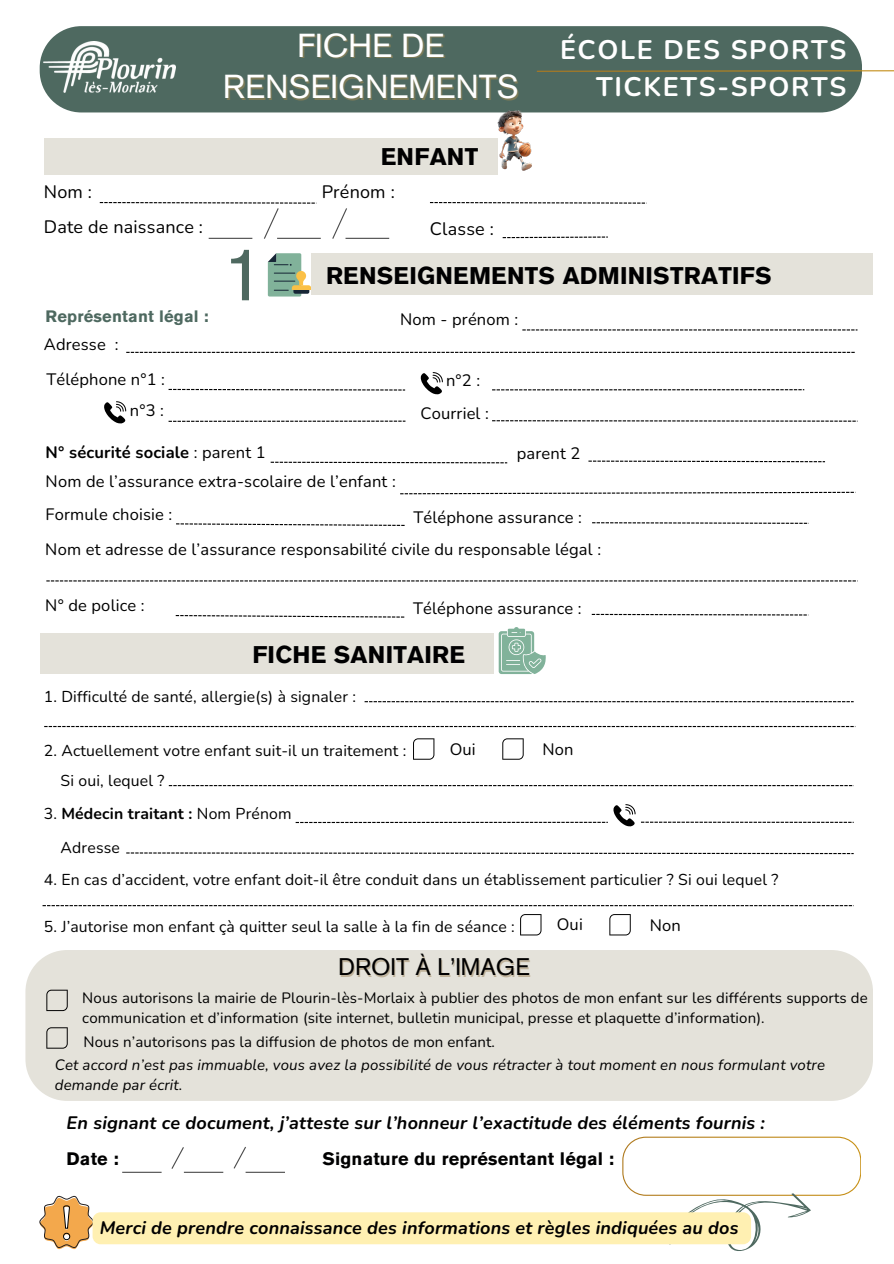
<style>
.page{position:relative;width:894px;height:1264px;background:#fff}
.page>*{position:absolute;margin:0;border:0;box-sizing:border-box;transform-origin:0 0}
.t1{font:74.85px "Akzidenz Grotesk Pro";color:#4e6960}
.t2{font:33.15px "Akzidenz Grotesk Pro";color:#fff}
.t3{font:700 26.7px/37.2px "Nunito";letter-spacing:.06em;color:#fff;text-align:right}
.t4{font:700 24px "Akzidenz Grotesk Pro";letter-spacing:.01em;color:#000001}
.t5{font:24px "Akzidenz Grotesk Pro";color:#000}
.t6{font:italic 700 18px "Nunito";letter-spacing:.01em;color:#000}
.t7{font:18px "Nunito";letter-spacing:.01em;color:#000}
.t8{font:700 18px "Akzidenz Grotesk Pro";letter-spacing:.01em;color:#000001}
.t9{font:16.5px "Nunito";letter-spacing:.01em;color:#000}
.t10{font:700 16.5px "Nunito";letter-spacing:.01em;color:#000}
.t11{font:700 16.5px "Akzidenz Grotesk Pro";letter-spacing:.01em;color:#4e6960}
.t12{font:15.75px "Nunito";letter-spacing:.01em;color:#000}
.t13{font:700 15.75px "Nunito";letter-spacing:.01em;color:#000}
.t14{font:15px/20.2px "Nunito";letter-spacing:.01em;color:#000}
.t15{font:italic 15px/20.2px "Nunito";letter-spacing:.01em;color:#000}
.s1{font-weight:400}
</style>
<div class="page">
<div style="left:40px;top:26px;width:821px;height:86px;background:#4e6960"></div>
<img style="left:44px;top:41px;width:131px;height:52px">
<svg style="left:536px;top:70px;width:357px;height:2px"></svg>
<div style="left:44px;top:138px;width:453px;height:37px;background:#e4e2da"></div>
<div style="left:311px;top:253px;width:561px;height:42px;background:#e4e2da"></div>
<svg style="left:430px;top:202px;width:217px;height:2px"></svg>
<svg style="left:502px;top:236px;width:105px;height:2px"></svg>
<hr style="left:277px;top:238px;width:44px;height:1px;background:#4b4b4b">
<hr style="left:345px;top:238px;width:44px;height:1px;background:#4b4b4b">
<svg style="left:100px;top:202px;width:217px;height:37px"></svg>
<svg style="left:332px;top:208px;width:16px;height:31px"></svg>
<svg style="left:522px;top:329px;width:335px;height:1px"></svg>
<svg style="left:126px;top:352px;width:728px;height:1px"></svg>
<svg style="left:400px;top:492px;width:454px;height:2px"></svg>
<svg style="left:176px;top:523px;width:228px;height:3px"></svg>
<div style="left:25px;top:950px;width:847px;height:150px;background:#e4e2da"></div>
<svg style="left:46px;top:989px;width:22px;height:22px"></svg>
<svg style="left:46px;top:1027px;width:22px;height:21px"></svg>
<svg style="left:168px;top:389px;width:237px;height:1px"></svg>
<svg style="left:492px;top:389px;width:312px;height:1px"></svg>
<svg style="left:168px;top:420px;width:237px;height:2px"></svg>
<svg style="left:420px;top:372px;width:23px;height:22px"></svg>
<svg style="left:104px;top:401px;width:22px;height:23px"></svg>
<img style="left:478px;top:110px;width:69px;height:64px">
<svg style="left:268px;top:253px;width:42px;height:43px"></svg>
<svg style="left:592px;top:522px;width:217px;height:2px"></svg>
<svg style="left:46px;top:580px;width:810px;height:1px"></svg>
<svg style="left:176px;top:615px;width:228px;height:2px"></svg>
<svg style="left:591px;top:614px;width:216px;height:1px"></svg>
<div style="left:40px;top:633px;width:454px;height:41px;background:#e4e2da"></div>
<svg style="left:498px;top:627px;width:48px;height:47px"></svg>
<svg style="left:364px;top:701px;width:489px;height:1px"></svg>
<svg style="left:413px;top:738px;width:21px;height:21px"></svg>
<svg style="left:502px;top:738px;width:21px;height:21px"></svg>
<svg style="left:492px;top:420px;width:365px;height:2px"></svg>
<svg style="left:270px;top:461px;width:237px;height:2px"></svg>
<svg style="left:588px;top:460px;width:236px;height:2px"></svg>
<svg style="left:44px;top:726px;width:811px;height:1px"></svg>
<svg style="left:295px;top:821px;width:312px;height:2px"></svg>
<svg style="left:613px;top:804px;width:240px;height:22px"></svg>
<svg style="left:126px;top:852px;width:727px;height:2px"></svg>
<svg style="left:169px;top:785px;width:684px;height:1px"></svg>
<svg style="left:43px;top:905px;width:810px;height:1px"></svg>
<svg style="left:520px;top:914px;width:21px;height:21px"></svg>
<svg style="left:609px;top:914px;width:21px;height:21px"></svg>
<svg style="left:40px;top:1136px;width:820px;height:115px"></svg>
<h6 class="t2" style="left:297px;top:32px;width:149px">FICHE DE</h6>
<h6 class="t2" style="left:223px;top:73px;width:297px">RENSEIGNEMENTS</h6>
<h3 class="t4" style="left:381px;top:147px;width:99px">ENFANT</h3>
<h1 class="t7" style="left:44px;top:179px;width:50px">Nom :</h1>
<h2 class="t7" style="left:321px;top:179px;width:75px">Prénom :</h2>
<p class="t7" style="left:44px;top:215px;width:161px">Date de naissance :</p>
<h3 class="t7" style="left:430px;top:216px;width:65px">Classe :</h3>
<h6 class="t3" style="left:560px;top:32px;width:288px">ÉCOLE DES SPORTS<br>TICKETS-SPORTS</h6>
<p class="t11" style="left:46px;top:310px;width:164px">Représentant légal :</p>
<p class="t9" style="left:44px;top:333px;width:76px">Adresse :</p>
<h6 class="t1" style="left:222px;top:244px;width:45px">1</h6>
<p class="t4" style="left:326px;top:266px;width:447px">RENSEIGNEMENTS ADMINISTRATIFS</p>
<h6 class="t9" style="left:400px;top:308px;width:120px">Nom - prénom :</h6>
<h6 class="t9" style="left:46px;top:368px;width:120px">Téléphone n°1 :</h6>
<h6 class="t9" style="left:446px;top:369px;width:36px">n°2 :</h6>
<h5 class="t9" style="left:130px;top:399px;width:36px">n°3 :</h5>
<p class="t9" style="left:420px;top:402px;width:70px">Courriel :</p>
<h6 class="t10" style="left:46px;top:441px;width:221px">N° sécurité sociale <span class="s1">: parent 1</span></h6>
<h6 class="t9" style="left:516px;top:442px;width:65px">parent 2</h6>
<p class="t9" style="left:46px;top:470px;width:351px">Nom de l’assurance extra-scolaire de l’enfant :</p>
<h6 class="t9" style="left:46px;top:503px;width:128px">Formule choisie :</h6>
<h3 class="t9" style="left:413px;top:506px;width:170px">Téléphone assurance :</h3>
<p class="t9" style="left:45px;top:538px;width:557px">Nom et adresse de l’assurance responsabilité civile du responsable légal :</p>
<h6 class="t9" style="left:45px;top:594px;width:101px">N° de police :</h6>
<p class="t9" style="left:413px;top:597px;width:170px">Téléphone assurance :</p>
<p class="t4" style="left:252px;top:645px;width:214px">FICHE SANITAIRE</p>
<h6 class="t12" style="left:44px;top:686px;width:313px">1. Difficulté de santé, allergie(s) à signaler :</h6>
<p class="t12" style="left:44px;top:740px;width:364px">2. Actuellement votre enfant suit-il un traitement :</p>
<h6 class="t12" style="left:61px;top:770px;width:105px">Si oui, lequel ?</h6>
<h6 class="t13" style="left:44px;top:802px;width:249px"><span class="s1">3.</span> Médecin traitant : <span class="s1">Nom Prénom</span></h6>
<h6 class="t12" style="left:61px;top:836px;width:61px">Adresse</h6>
<p class="t9" style="left:449px;top:738px;width:28px">Oui</p>
<p class="t9" style="left:542px;top:738px;width:33px">Non</p>
<p class="t12" style="left:44px;top:869px;width:735px">4. En cas d’accident, votre enfant doit-il être conduit dans un établissement particulier ? Si oui lequel ?</p>
<p class="t9" style="left:556px;top:913px;width:28px">Oui</p>
<h6 class="t9" style="left:649px;top:914px;width:33px">Non</h6>
<h6 class="t12" style="left:44px;top:916px;width:472px">5. J’autorise mon enfant çà quitter seul la salle à la fin de séance :</h6>
<p class="t5" style="left:338px;top:957px;width:193px">DROIT À L’IMAGE</p>
<h6 class="t14" style="left:82px;top:987px;width:786px">Nous autorisons la mairie de Plourin-lès-Morlaix à publier des photos de mon enfant sur les différents supports de communication et d’information (site internet, bulletin municipal, presse et plaquette d’information).</h6>
<h6 class="t14" style="left:84px;top:1031px;width:413px">Nous n’autorisons pas la diffusion de photos de mon enfant.</h6>
<p class="t15" style="left:55px;top:1055px;width:771px">Cet accord n’est pas immuable, vous avez la possibilité de vous rétracter à tout moment en nous formulant votre demande par écrit.</p>
<h6 class="t6" style="left:67px;top:1111px;width:699px">En signant ce document, j’atteste sur l’honneur l’exactitude des éléments fournis :</h6>
<h6 class="t8" style="left:322px;top:1151px;width:293px">Signature du représentant légal :</h6>
<h6 class="t8" style="left:67px;top:1151px;width:53px">Date :</h6>
<p class="t6" style="left:100px;top:1215px;width:640px">Merci de prendre connaissance des informations et règles indiquées au dos</p>
</div>
